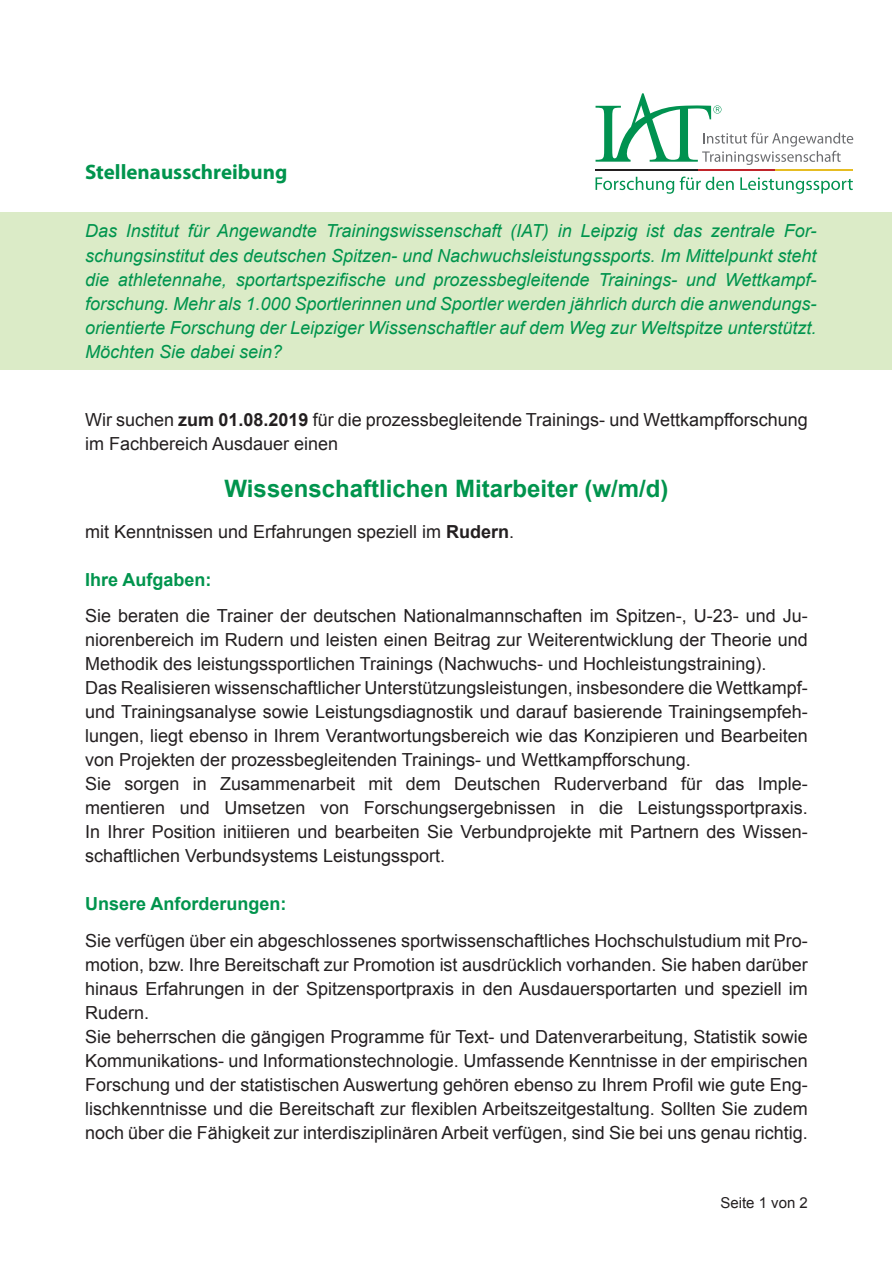
<style>
.page{position:relative;width:893px;height:1263px;background:#fff}
.page>*{position:absolute;margin:0;border:0;box-sizing:border-box;transform-origin:0 0}
.t1{font:700 24px "Arial";color:#00944d}
.t2{font:700 21px "Myriad Pro";color:#00944d}
.t3{font:18px/24px "Arial";color:#231f20;text-align:justify}
.t4{font:italic 18px/24px "Arial";color:#00944d;text-align:justify}
.t5{font:700 18px "Arial";color:#00944d}
.t6{font:15px "Arial";color:#231f20}
.s1{font-weight:700}
</style>
<div class="page">
<div style="left:1px;top:213px;width:891px;height:157px;background:#dbebc7"></div>
<svg style="left:595px;top:177px;width:79px;height:17px"></svg>
<svg style="left:680px;top:177px;width:54px;height:13px"></svg>
<svg style="left:740px;top:177px;width:113px;height:17px"></svg>
<hr style="left:595px;top:170px;width:103px;height:1px;background:#231f20">
<hr style="left:698px;top:170px;width:78px;height:1px;background:#c0242a">
<hr style="left:775px;top:170px;width:78px;height:1px;background:#e6bc22">
<svg style="left:595px;top:93px;width:258px;height:72px"></svg>
<p class="t2" style="left:85px;top:159px;width:204px">Stellenausschreibung</p>
<p class="t4" style="left:85px;top:219px;width:733px">Das Institut für Angewandte Trainingswissenschaft (IAT) in Leipzig ist das zentrale For&shy;schungsinstitut des deutschen Spitzen- und Nachwuchsleistungssports. Im Mittelpunkt steht die athletennahe, sportartspezifische und prozessbegleitende Trainings- und Wettkampf&shy;forschung. Mehr als 1.000 Sportlerinnen und Sportler werden jährlich durch die anwendungs&shy;orientierte Forschung der Leipziger Wissenschaftler auf dem Weg zur Weltspitze unterstützt.<br>Möchten Sie dabei sein?</p>
<p class="t3" style="left:85px;top:407px;width:724px">Wir suchen <span class="s1">zum 01.08.2019</span> für die prozessbegleitende Trainings- und Wettkampfforschung im Fachbereich Ausdauer einen</p>
<p class="t1" style="left:225px;top:472px;width:445px">Wissenschaftlichen Mitarbeiter (w/m/d)</p>
<p class="t3" style="left:85px;top:519px;width:431px">mit Kenntnissen und Erfahrungen speziell im <span class="s1">Rudern</span>.</p>
<p class="t5" style="left:85px;top:567px;width:128px">Ihre Aufgaben:</p>
<p class="t3" style="left:85px;top:604px;width:724px">Sie beraten die Trainer der deutschen Nationalmannschaften im Spitzen-, U-23- und Ju&shy;niorenbereich im Rudern und leisten einen Beitrag zur Weiterentwicklung der Theorie und Methodik des leistungssportlichen Trainings (Nachwuchs- und Hochleistungstraining).</p>
<p class="t3" style="left:85px;top:676px;width:724px">Das Realisieren wissenschaftlicher Unterstützungsleistungen, insbesondere die Wettkampf&shy;und Trainingsanalyse sowie Leistungsdiagnostik und darauf basierende Trainingsempfeh&shy;lungen, liegt ebenso in Ihrem Verantwortungsbereich wie das Konzipieren und Bearbeiten von Projekten der prozessbegleitenden Trainings- und Wettkampfforschung.</p>
<p class="t3" style="left:85px;top:772px;width:724px">Sie sorgen in Zusammenarbeit mit dem Deutschen Ruderverband für das Imple&shy;mentieren und Umsetzen von Forschungsergebnissen in die Leistungssportpraxis.<br>In Ihrer Position initiieren und bearbeiten Sie Verbundprojekte mit Partnern des Wissen&shy;schaftlichen Verbundsystems Leistungssport.</p>
<p class="t5" style="left:85px;top:892px;width:203px">Unsere Anforderungen:</p>
<p class="t3" style="left:85px;top:929px;width:724px">Sie verfügen über ein abgeschlossenes sportwissenschaftliches Hochschulstudium mit Pro&shy;motion, bzw. Ihre Bereitschaft zur Promotion ist ausdrücklich vorhanden. Sie haben darüber hinaus Erfahrungen in der Spitzensportpraxis in den Ausdauersportarten und speziell im Rudern.</p>
<p class="t3" style="left:85px;top:1025px;width:724px">Sie beherrschen die gängigen Programme für Text- und Datenverarbeitung, Statistik sowie Kommunikations- und Informationstechnologie. Umfassende Kenntnisse in der empirischen Forschung und der statistischen Auswertung gehören ebenso zu Ihrem Profil wie gute Eng&shy;lischkenntnisse und die Bereitschaft zur flexiblen Arbeitszeitgestaltung. Sollten Sie zudem noch über die Fähigkeit zur interdisziplinären Arbeit verfügen, sind Sie bei uns genau richtig.</p>
<p class="t6" style="left:720px;top:1193px;width:89px">Seite 1 von 2</p>
</div>
